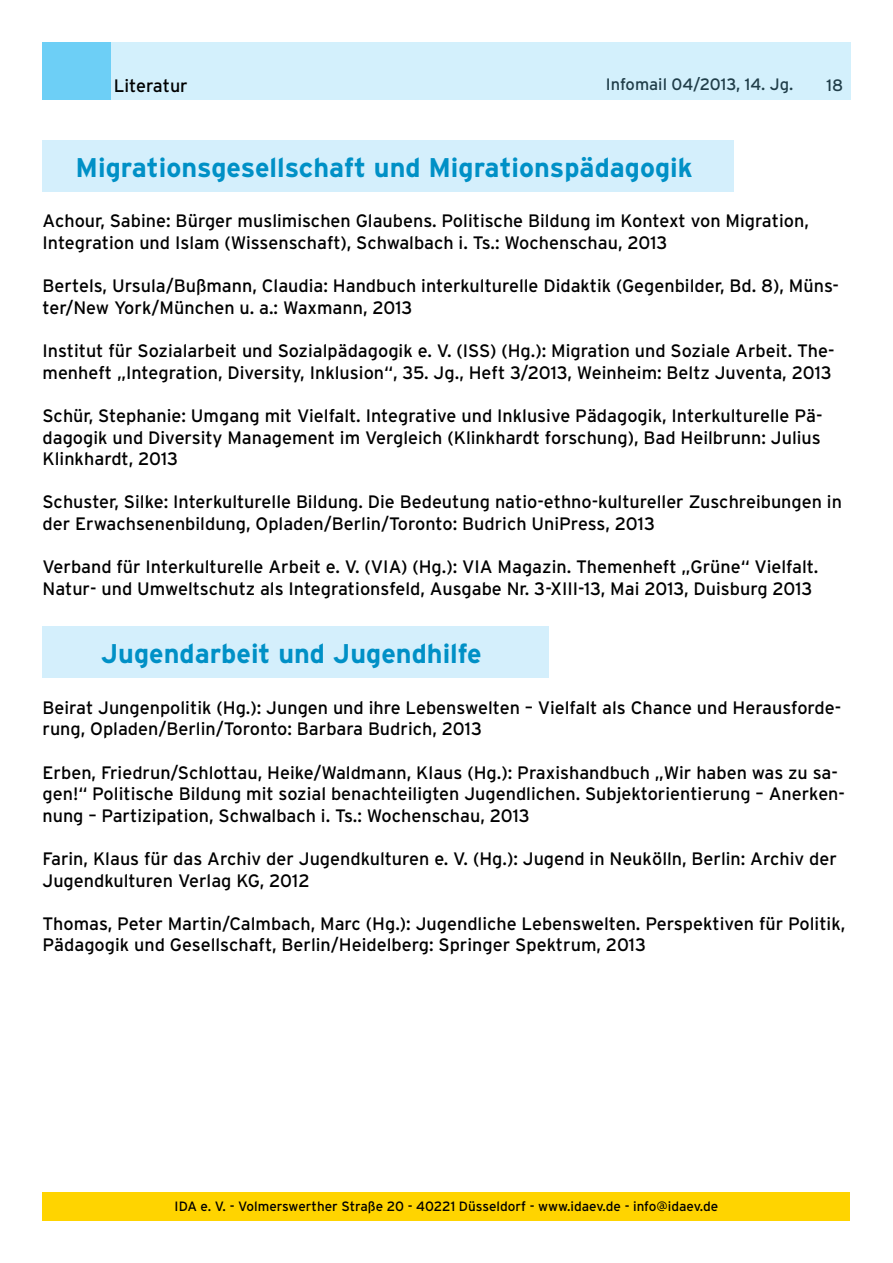
<style>
.page{position:relative;width:893px;height:1263px;background:#fff}
.page>*{position:absolute;margin:0;border:0;box-sizing:border-box;transform-origin:0 0}
.t1{font:700 27px "Interstate";color:#0090c6}
.t2{font:18px/21.6px "Interstate";color:#000}
.t3{font:16.5px "Interstate";color:#000}
.t4{font:13.5px "Interstate";color:#000}
</style>
<div class="page">
<div style="left:43px;top:1192px;width:807px;height:28px;background:#ffd400"></div>
<div style="left:91px;top:43px;width:759px;height:57px;background:#d3f0fc"></div>
<div style="left:43px;top:43px;width:68px;height:57px;background:#6dcff6"></div>
<div style="left:43px;top:626px;width:506px;height:51px;background:#d4effc"></div>
<div style="left:43px;top:140px;width:691px;height:51px;background:#d4effc"></div>
<p class="t2" style="left:114px;top:74px;width:76px">Literatur</p>
<p class="t3" style="left:606px;top:75px;width:189px">Infomail 04/2013, 14. Jg.</p>
<h1 class="t1" style="left:76px;top:152px;width:619px">Migrationsgesellschaft und Migrationspädagogik</h1>
<p class="t3" style="left:826px;top:76px;width:18px">18</p>
<p class="t2" style="left:43px;top:210px;width:768px">Achour, Sabine: Bürger muslimischen Glaubens. Politische Bildung im Kontext von Migration,<br>Integration und Islam (Wissenschaft), Schwalbach i. Ts.: Wochenschau, 2013</p>
<p class="t2" style="left:43px;top:275px;width:798px">Bertels, Ursula/Bußmann, Claudia: Handbuch interkulturelle Didaktik (Gegenbilder, Bd. 8), Müns&shy;ter/New York/München u. a.: Waxmann, 2013</p>
<p class="t2" style="left:43px;top:340px;width:793px">Institut für Sozialarbeit und Sozialpädagogik e. V. (ISS) (Hg.): Migration und Soziale Arbeit. The&shy;menheft „Integration, Diversity, Inklusion“, 35. Jg., Heft 3/2013, Weinheim: Beltz Juventa, 2013</p>
<p class="t2" style="left:43px;top:405px;width:781px;text-align:justify">Schür, Stephanie: Umgang mit Vielfalt. Integrative und Inklusive Pädagogik, Interkulturelle Pä&shy;dagogik und Diversity Management im Vergleich (Klinkhardt forschung), Bad Heilbrunn: Julius Klinkhardt, 2013</p>
<p class="t2" style="left:43px;top:491px;width:801px">Schuster, Silke: Interkulturelle Bildung. Die Bedeutung natio-ethno-kultureller Zuschreibungen in der Erwachsenenbildung, Opladen/Berlin/Toronto: Budrich UniPress, 2013</p>
<p class="t2" style="left:43px;top:556px;width:777px">Verband für Interkulturelle Arbeit e. V. (VIA) (Hg.): VIA Magazin. Themenheft „Grüne“ Vielfalt.<br>Natur- und Umweltschutz als Integrationsfeld, Ausgabe Nr. 3-XIII-13, Mai 2013, Duisburg 2013</p>
<h1 class="t1" style="left:101px;top:638px;width:382px">Jugendarbeit und Jugendhilfe</h1>
<p class="t2" style="left:43px;top:696px;width:800px">Beirat Jungenpolitik (Hg.): Jungen und ihre Lebenswelten – Vielfalt als Chance und Herausforde&shy;rung, Opladen/Berlin/Toronto: Barbara Budrich, 2013</p>
<p class="t2" style="left:43px;top:761px;width:804px">Erben, Friedrun/Schlottau, Heike/Waldmann, Klaus (Hg.): Praxishandbuch „Wir haben was zu sa&shy;gen!“ Politische Bildung mit sozial benachteiligten Jugendlichen. Subjektorientierung – Anerken&shy;nung – Partizipation, Schwalbach i. Ts.: Wochenschau, 2013</p>
<p class="t2" style="left:43px;top:848px;width:796px">Farin, Klaus für das Archiv der Jugendkulturen e. V. (Hg.): Jugend in Neukölln, Berlin: Archiv der<br>Jugendkulturen Verlag KG, 2012</p>
<p class="t2" style="left:43px;top:912px;width:804px">Thomas, Peter Martin/Calmbach, Marc (Hg.): Jugendliche Lebenswelten. Perspektiven für Politik,<br>Pädagogik und Gesellschaft, Berlin/Heidelberg: Springer Spektrum, 2013</p>
<p class="t4" style="left:175px;top:1198px;width:545px">IDA e. V. - Volmerswerther Straße 20 - 40221 Düsseldorf - www.idaev.de - info@idaev.de</p>
</div>
